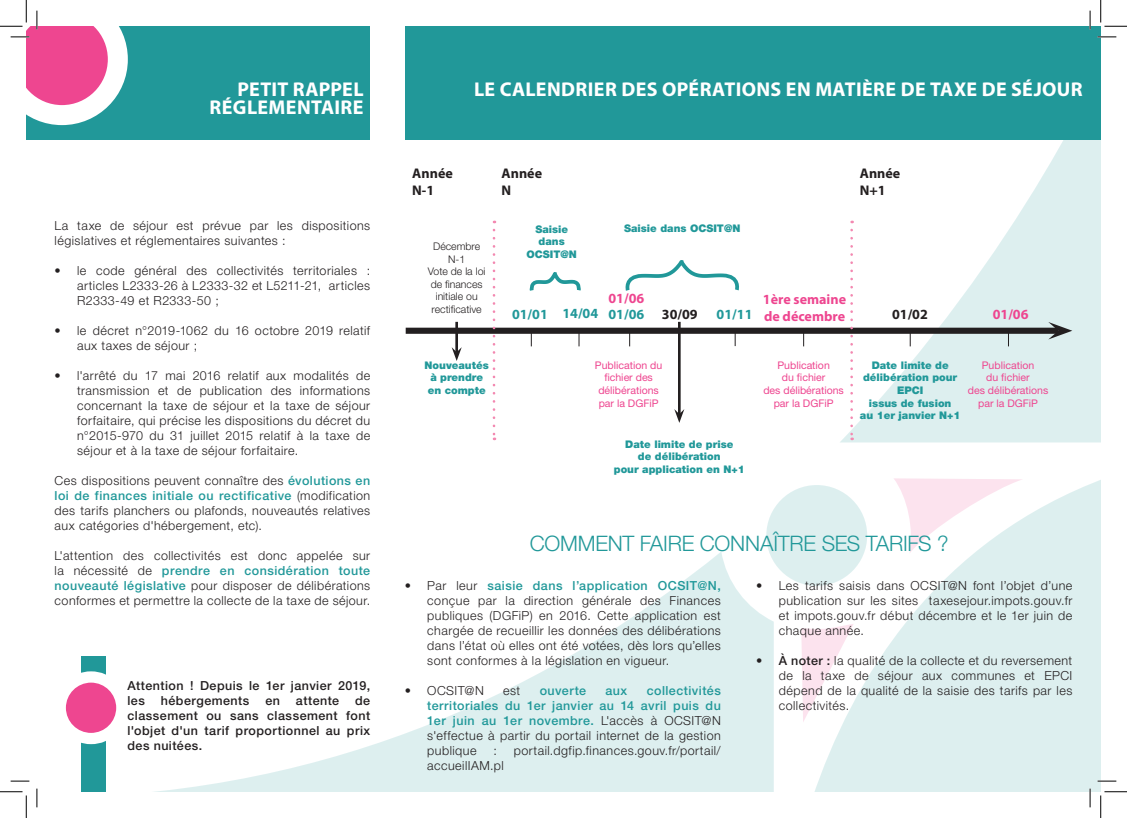
<style>
.page{position:relative;width:1127px;height:818px;background:#fff}
.page>*{position:absolute;margin:0;border:0;box-sizing:border-box;transform-origin:0 0}
.t1{font:300 21.38px "Helvetica Neue";letter-spacing:-.01em;color:#219899}
.t2{font:700 20px/18.8px "Myriad Pro";letter-spacing:.02em;color:#fff;text-align:right}
.t3{font:700 14px "Myriad Pro";color:#231f20}
.t4{font:700 14px/16.9px "Myriad Pro";color:#ee4690}
.t5{font:700 14px "Myriad Pro";color:#219899}
.t6{font:300 12.5px/15px "Helvetica Neue";letter-spacing:.035em;color:#231f20;text-align:justify}
.t7{font:500 12.5px/15px "Helvetica Neue";letter-spacing:.035em;color:#219899;text-align:justify}
.t8{font:500 12.5px/15px "Helvetica Neue";letter-spacing:.035em;color:#231f20}
.t9{font:900 10.5px/12.6px "Helvetica Neue";color:#219899;text-align:center}
.t10{font:10.5px/12.6px "Helvetica Neue";color:#ee4690;text-align:center}
.t11{font:300 10.5px/12.6px "Helvetica Neue";color:#231f20;text-align:center}
.s1{font-weight:500;color:#219899}
.s2{font-weight:300;color:#231f20}
.s3{font-weight:500}
</style>
<div class="page">
<svg style="left:814px;top:480px;width:286px;height:312px;fill:#ddefef"></svg>
<svg style="left:839px;top:140px;width:261px;height:302px;fill:#ddefef"></svg>
<svg style="left:105px;top:552px;width:668px;height:240px"></svg>
<svg style="left:801px;top:624px;width:52px;height:98px"></svg>
<svg style="left:893px;top:478px;width:129px;height:75px"></svg>
<div style="left:766px;top:485px;width:101px;height:101px;background:#ddefef;border-radius:50%"></div>
<div style="left:26px;top:26px;width:344px;height:114px;background:#219899"></div>
<div style="left:405px;top:26px;width:695px;height:114px;background:#219899"></div>
<div style="left:405px;top:328px;width:653px;height:6px;background:#231f20"></div>
<svg style="left:1047px;top:322px;width:25px;height:17px"></svg>
<hr style="left:455px;top:322px;width:3px;height:30px;background:#231f20">
<svg style="left:451px;top:347px;width:10px;height:14px"></svg>
<hr style="left:677px;top:322px;width:3px;height:92px;background:#231f20">
<svg style="left:674px;top:409px;width:10px;height:14px"></svg>
<svg style="left:530px;top:333px;width:1px;height:13px"></svg>
<svg style="left:578px;top:333px;width:1px;height:13px"></svg>
<svg style="left:629px;top:334px;width:1px;height:12px"></svg>
<svg style="left:734px;top:333px;width:1px;height:13px"></svg>
<svg style="left:803px;top:334px;width:1px;height:12px"></svg>
<svg style="left:909px;top:333px;width:1px;height:13px"></svg>
<svg style="left:1007px;top:333px;width:1px;height:13px"></svg>
<svg style="left:492px;top:230px;width:3px;height:210px"></svg>
<svg style="left:850px;top:230px;width:2px;height:210px"></svg>
<svg style="left:529px;top:272px;width:52px;height:19px"></svg>
<svg style="left:625px;top:260px;width:114px;height:31px"></svg>
<div style="left:81px;top:656px;width:24px;height:136px;background:#219899"></div>
<svg style="left:60px;top:677px;width:62px;height:61px;background:#f061a0"></svg>
<div style="left:55px;top:671px;width:72px;height:73px;border:11px solid #fff;border-radius:50%"></div>
<svg style="left:1097px;top:36px;width:18px;height:2px"></svg>
<svg style="left:11px;top:780px;width:18px;height:2px"></svg>
<svg style="left:1097px;top:780px;width:18px;height:2px"></svg>
<svg style="left:36px;top:788px;width:2px;height:19px"></svg>
<svg style="left:1089px;top:11px;width:1px;height:18px"></svg>
<svg style="left:1088px;top:788px;width:2px;height:19px"></svg>
<svg style="left:0;top:0;width:128px;height:125px"></svg>
<svg style="left:0;top:791px;width:27px;height:27px"></svg>
<svg style="left:1100px;top:0;width:26px;height:27px"></svg>
<svg style="left:1100px;top:791px;width:26px;height:27px"></svg>
<p class="t2" style="left:209px;top:79px;width:155px">PETIT RAPPEL<br>RÉGLEMENTAIRE</p>
<p class="t6" style="left:55px;top:218px;width:317px">La taxe de séjour est prévue par les dispositions législatives et réglementaires suivantes :</p>
<p class="t6" style="left:77px;top:263px;width:294px;text-indent:-22px">• le code général des collectivités territoriales : articles L2333-26 à L2333-32 et L5211-21, articles R2333-49 et R2333-50 ;</p>
<p class="t6" style="left:77px;top:323px;width:294px;text-indent:-22px">• le décret n°2019-1062 du 16 octobre 2019 relatif aux taxes de séjour ;</p>
<p class="t6" style="left:77px;top:368px;width:294px;text-indent:-22px">• l'arrêté du 17 mai 2016 relatif aux modalités de transmission et de publication des informations concernant la taxe de séjour et la taxe de séjour forfaitaire, qui précise les dispositions du décret du n°2015-970 du 31 juillet 2015 relatif à la taxe de séjour et à la taxe de séjour forfaitaire.</p>
<p class="t6" style="left:55px;top:473px;width:317px">Ces dispositions peuvent connaître des <span class="s1">évolutions en loi de finances initiale ou rectificative</span> (modification des tarifs planchers ou plafonds, nouveautés relatives aux catégories d'hébergement, etc).</p>
<p class="t6" style="left:55px;top:548px;width:317px">L'attention des collectivités est donc appelée sur la nécessité de <span class="s1">prendre en considération toute nouveauté législative</span> pour disposer de délibérations conformes et permettre la collecte de la taxe de séjour.</p>
<p class="t8" style="left:127px;top:678px;width:244px">Attention ! Depuis le 1er janvier 2019, les</p>
<p class="t8" style="left:161px;top:693px;width:90px">hébergements</p>
<p class="t8" style="left:265px;top:693px;width:16px">en</p>
<p class="t8" style="left:296px;top:693px;width:45px">attente</p>
<p class="t8" style="left:127px;top:693px;width:244px;text-align:justify;text-indent:228px">de classement ou sans classement font l'objet d'un tarif proportionnel au prix des nuitées.</p>
<p class="t2" style="left:474px;top:79px;width:610px">LE CALENDRIER DES OPÉRATIONS EN MATIÈRE DE TAXE DE SÉJOUR</p>
<p class="t3" style="left:412px;top:164px;width:42px">Année</p>
<p class="t3" style="left:412px;top:181px;width:23px">N-1</p>
<p class="t3" style="left:501px;top:164px;width:42px">Année</p>
<p class="t3" style="left:501px;top:181px;width:11px">N</p>
<p class="t3" style="left:859px;top:164px;width:42px">Année</p>
<p class="t3" style="left:859px;top:181px;width:27px">N+1</p>
<p class="t11" style="left:433px;top:240px;width:48px">Décembre<br>N-1</p>
<p class="t11" style="left:428px;top:265px;width:59px">Vote de la loi</p>
<p class="t11" style="left:430px;top:277px;width:53px">de finances</p>
<p class="t11" style="left:435px;top:290px;width:43px">initiale ou</p>
<p class="t11" style="left:431px;top:303px;width:52px">rectificative</p>
<p class="t9" style="left:424px;top:359px;width:66px">Nouveautés</p>
<p class="t9" style="left:430px;top:371px;width:54px">à prendre</p>
<p class="t9" style="left:427px;top:384px;width:59px">en compte</p>
<p class="t9" style="left:535px;top:222px;width:34px">Saisie</p>
<p class="t9" style="left:538px;top:235px;width:28px">dans</p>
<p class="t9" style="left:526px;top:248px;width:52px">OCSIT@N</p>
<p class="t9" style="left:624px;top:222px;width:118px">Saisie dans OCSIT@N</p>
<p class="t5" style="left:512px;top:305px;width:37px">01/01</p>
<p class="t5" style="left:562px;top:304px;width:37px">14/04</p>
<p class="t4" style="left:608px;top:290px;width:37px">01/06</p>
<p class="t5" style="left:608px;top:305px;width:37px">01/06</p>
<p class="t3" style="left:661px;top:305px;width:37px">30/09</p>
<p class="t5" style="left:716px;top:305px;width:37px">01/11</p>
<p class="t4" style="left:762px;top:291px;width:85px">1ère semaine de décembre</p>
<p class="t3" style="left:891px;top:305px;width:37px">01/02</p>
<p class="t4" style="left:992px;top:305px;width:37px">01/06</p>
<p class="t10" style="left:594px;top:358px;width:69px">Publication du</p>
<p class="t10" style="left:604px;top:371px;width:50px">fichier des</p>
<p class="t10" style="left:598px;top:384px;width:62px">délibérations</p>
<p class="t10" style="left:598px;top:396px;width:61px">par la DGFiP</p>
<p class="t9" style="left:625px;top:438px;width:109px">Date limite de prise</p>
<p class="t9" style="left:637px;top:450px;width:84px">de délibération</p>
<p class="t9" style="left:613px;top:463px;width:132px">pour application en N+1</p>
<p class="t10" style="left:763px;top:358px;width:82px">Publication<br>du fichier<br>des délibérations</p>
<p class="t10" style="left:773px;top:396px;width:61px">par la DGFiP</p>
<p class="t9" style="left:871px;top:359px;width:78px">Date limite de</p>
<p class="t9" style="left:862px;top:371px;width:96px">délibération pour<br>EPCI</p>
<p class="t9" style="left:868px;top:396px;width:84px">issus de fusion</p>
<p class="t9" style="left:859px;top:409px;width:102px">au 1er janvier N+1</p>
<p class="t10" style="left:967px;top:358px;width:82px">Publication<br>du fichier<br>des délibérations</p>
<p class="t10" style="left:977px;top:396px;width:61px">par la DGFiP</p>
<p class="t1" style="left:529px;top:530px;width:420px">COMMENT FAIRE CONNAÎTRE SES TARIFS ?</p>
<p class="t6" style="left:427px;top:577px;width:295px;text-indent:-22px">• Par leur <span class="s1">saisie dans l’application OCSIT@N, </span>conçue par la direction générale des Finances publiques (DGFiP) en 2016. Cette application est chargée de recueillir les données des délibérations dans l’état où elles ont été votées, dès lors qu’elles sont conformes à la législation en vigueur.</p>
<p class="t6" style="left:404px;top:682px;width:80px">• OCSIT@N</p>
<p class="t6" style="left:503px;top:682px;width:19px">est</p>
<p class="t7" style="left:539px;top:682px;width:48px">ouverte</p>
<p class="t7" style="left:605px;top:682px;width:23px">aux</p>
<p class="t7" style="left:427px;top:682px;width:295px;text-indent:219px">collectivités territoriales du 1er janvier au 14 avril puis du 1er juin au 1er novembre. <span class="s2">L'accès à OCSIT@N s'effectue à partir du portail internet de la gestion publique</span></p>
<p class="t6" style="left:493px;top:742px;width:5px">:</p>
<p class="t6" style="left:513px;top:742px;width:208px">portail.dgfip.finances.gouv.fr/portail/</p>
<p class="t6" style="left:427px;top:757px;width:78px">accueilIAM.pl</p>
<p class="t6" style="left:778px;top:577px;width:295px;text-indent:-22px">• Les tarifs saisis dans OCSIT@N font l’objet d’une publication sur les sites taxesejour.impots.gouv.fr et impots.gouv.fr début décembre et le 1er juin de chaque année.</p>
<p class="t6" style="left:778px;top:652px;width:295px;text-indent:-22px"><span class="s3">• À noter :</span> la qualité de la collecte et du reversement de la taxe de séjour aux communes et EPCI dépend de la qualité de la saisie des tarifs par les collectivités.</p>
</div>
